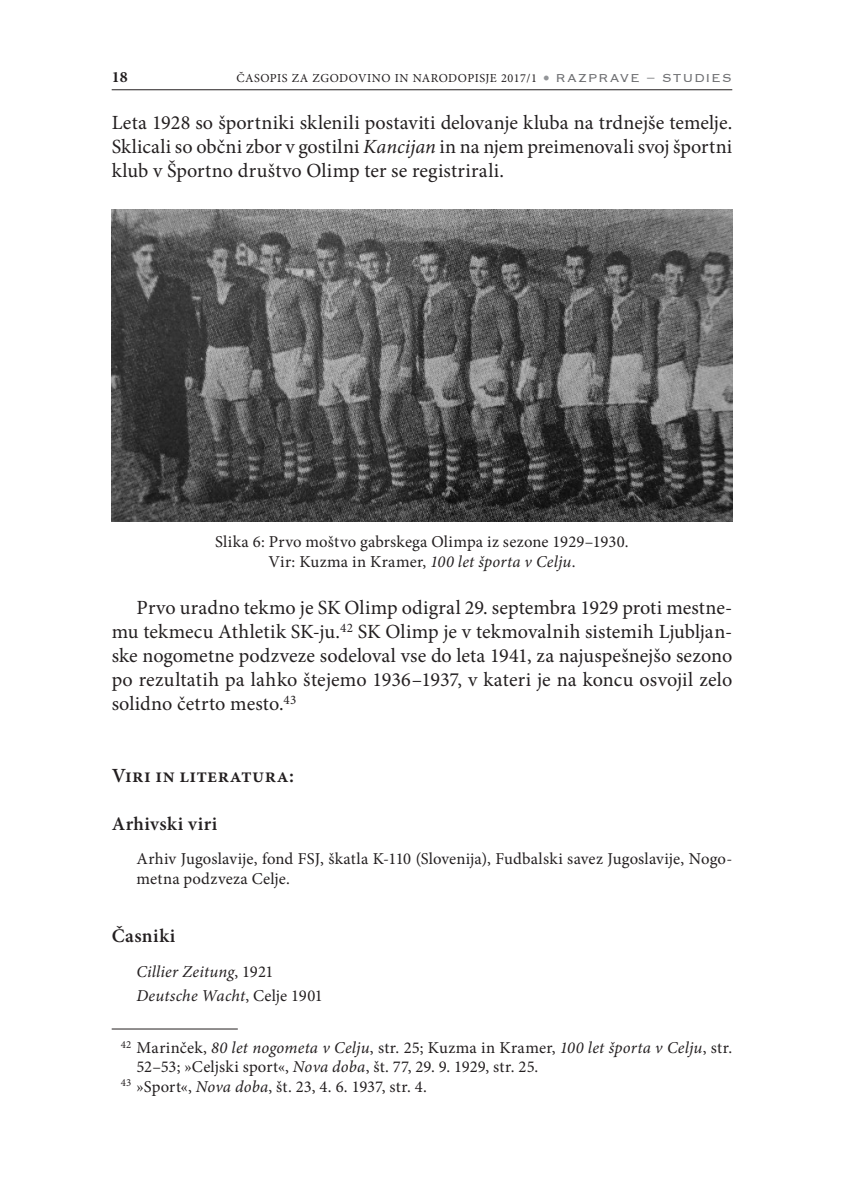
<style>
.page{position:relative;width:844px;height:1191px;background:#fff}
.page>*{position:absolute;margin:0;border:0;box-sizing:border-box;transform-origin:0 0}
.t1{font:20.12px/24px "Minion Pro";letter-spacing:.005em;color:#231f20;text-align:justify}
.t2{font:600 20.12px "Minion Pro";letter-spacing:.015em;color:#231f20}
.t3{font:600 19.25px "Minion Pro";color:#231f20}
.t4{font:16.62px/19.9px "Minion Pro";letter-spacing:.01em;color:#231f20;text-align:center}
.t5{font:italic 16.62px/24.2px "Minion Pro";letter-spacing:.01em;color:#231f20}
.t6{font:700 15.75px "Minion Pro";color:#231f20}
.t7{font:12.25px "Minion Pro";letter-spacing:.035em;color:#231f20}
.s1{font-size:18.38px;color:#939598}
.s2{font-family:"Copperplate Gothic BT";font-size:14.88px;color:#6c6d70}
.s3{font-style:italic}
.s4{font-style:normal}
</style>
<div class="page">
<hr style="left:112px;top:89px;width:620px;height:1px;background:#231f20">
<img style="left:112px;top:209px;width:620px;height:312px">
<hr style="left:112px;top:1028px;width:126px;height:1px;background:#231f20">
<p class="t6" style="left:112px;top:66px;width:18px">18</p>
<p class="t7" style="left:236px;top:70px;width:496px">ČASOPIS ZA ZGODOVINO IN NARODOPISJE 2017/1 <span class="s1">•</span> <span class="s2">RAZPRAVE – STUDIES</span></p>
<p class="t1" style="left:112px;top:110px;width:622px">Leta 1928 so športniki sklenili postaviti delovanje kluba na trdnejše temelje.<br>Sklicali so občni zbor v gostilni <span class="s3">Kancijan</span> in na njem preimenovali svoj športni klub v Športno društvo Olimp ter se registrirali.</p>
<p class="t4" style="left:215px;top:531px;width:415px">Slika 6: Prvo moštvo gabrskega Olimpa iz sezone 1929–1930.<br>Vir: Kuzma in Kramer, <span class="s3">100 let športa v Celju</span>.</p>
<p class="t1" style="left:112px;top:596px;width:622px;text-indent:25px">Prvo uradno tekmo je SK Olimp odigral 29. septembra 1929 proti mestne&shy;mu tekmecu Athletik SK-ju.<sup>42</sup> SK Olimp je v tekmovalnih sistemih Ljubljan&shy;ske nogometne podzveze sodeloval vse do leta 1941, za najuspešnejšo sezono po rezultatih pa lahko štejemo 1936–1937, v kateri je na koncu osvojil zelo solidno četrto mesto.<sup>43</sup></p>
<p class="t2" style="left:112px;top:762px;width:184px">Viri in literatura:</p>
<p class="t3" style="left:112px;top:811px;width:107px">Arhivski viri</p>
<p class="t4" style="left:136px;top:849px;width:597px;line-height:19.2px;text-align:left">Arhiv Jugoslavije, fond FSJ, škatla K-110 (Slovenija), Fudbalski savez Jugoslavije, Nogo&shy;metna podzveza Celje.</p>
<p class="t3" style="left:112px;top:923px;width:65px">Časniki</p>
<p class="t5" style="left:136px;top:959px;width:188px">Cillier Zeitung<span class="s4">, 1921<br></span>Deutsche Wacht<span class="s4">, Celje 1901</span></p>
<p class="t5" style="left:121px;top:1035px;width:613px"><sup>42</sup> <span class="s4">Marinček,</span> 80 let nogometa v Celju<span class="s4">, str. 25; Kuzma in Kramer,</span> 100 let športa v Celju<span class="s4">, str.</span></p>
<p class="t4" style="left:136px;top:1057px;width:403px">52–53; »Celjski sport«, <span class="s3">Nova doba</span>, št. 77, 29. 9. 1929, str. 25.</p>
<p class="t4" style="left:121px;top:1076px;width:307px"><sup>43</sup> »Sport«, <span class="s3">Nova doba</span>, št. 23, 4. 6. 1937, str. 4.</p>
</div>
